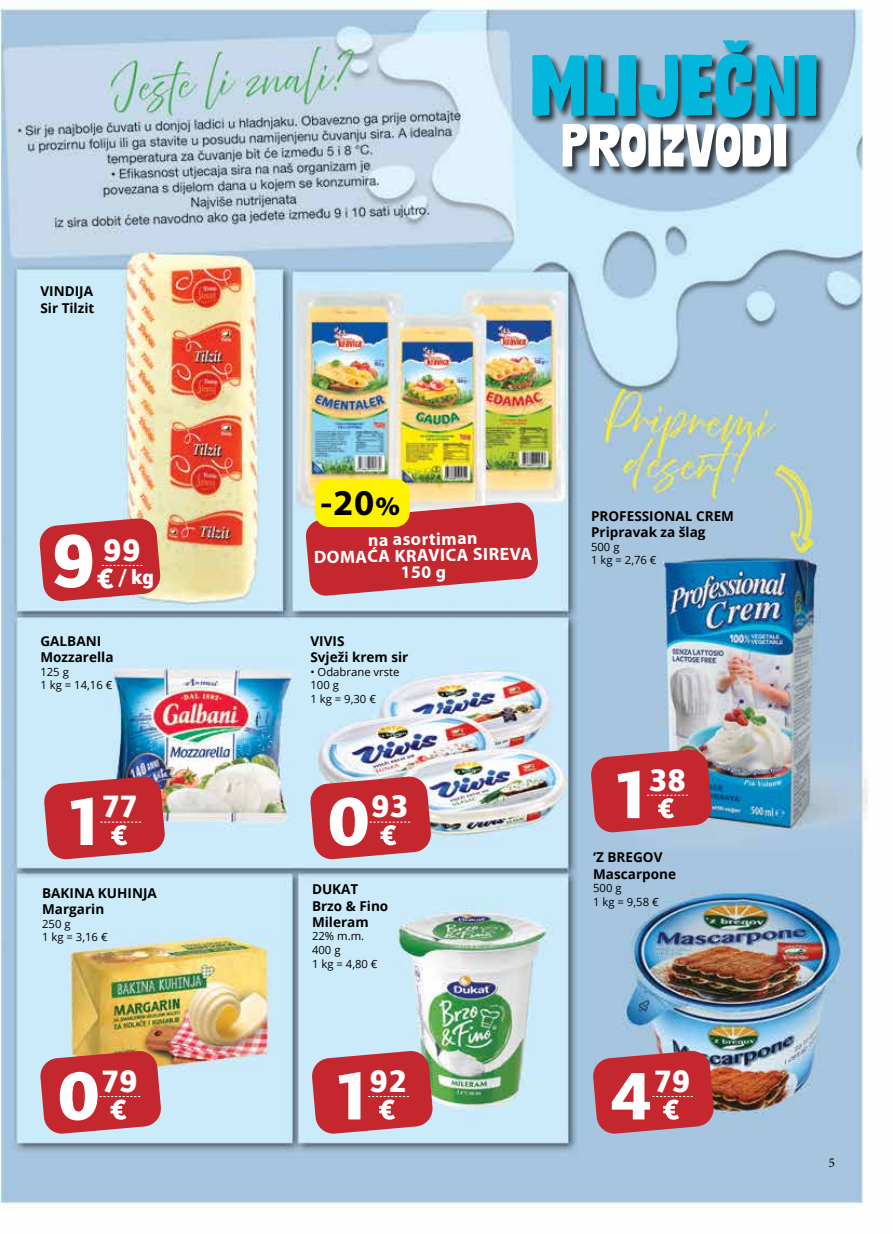
<style>
.page{position:relative;width:893px;height:1234px;background:#fff}
.page>*{position:absolute;margin:0;border:0;box-sizing:border-box;transform-origin:0 0}
.t1{font:900 82.65px "Mudstone Sans";color:#02b6dc}
.t2{font:700 76.5px "Foundry Journal";color:#fff}
.t3{font:900 57.6px "Mudstone Sans";color:#fff}
.t4{font:700 36.45px "Myriad Pro";color:#000}
.t5{font:700 31.95px "Foundry Journal";color:#fff}
.t6{font:700 21px "Foundry Journal";color:#fff}
.t7{font:700 17.85px/16.4px "Myriad Pro";color:#fff;text-align:center}
.t8{font:13.65px "Minion Pro";color:#000}
.t9{font:700 13.5px/16.2px "Open Sans";color:#000}
.t10{font:11.25px/13.5px "Open Sans";color:#000}
.s1{font-size:69.45px}
.s2{font-weight:900;font-size:26.7px}
</style>
<div class="page">
<img style="left:0;top:0;width:868px;height:1210px">
<div style="left:531px;top:39px;width:295px;height:138px;background:#000;opacity:.75"></div>
<svg style="left:310px;top:775px;width:122px;height:84px;background:#c64950"></svg>
<svg style="left:592px;top:1049px;width:122px;height:85px;background:#bf444d"></svg>
<svg style="left:43px;top:775px;width:123px;height:84px;background:#c3484f"></svg>
<svg style="left:311px;top:1049px;width:122px;height:85px;background:#c44b51"></svg>
<svg style="left:39px;top:517px;width:122px;height:84px;background:#c74a4f"></svg>
<svg style="left:305px;top:502px;width:234px;height:94px;background:#c64950"></svg>
<div style="left:315px;top:478px;width:95px;height:49px;background:#fff200;border-radius:15px"></div>
<svg style="left:40px;top:1049px;width:122px;height:85px;background:#c6494b"></svg>
<svg style="left:590px;top:748px;width:122px;height:85px;background:#bf444d"></svg>
<p class="t9" style="left:40px;top:283px;width:56px">VINDIJA<br>Sir Tilzit</p>
<h2 class="t2" style="left:51px;top:515px;width:46px">9</h2>
<h3 class="t5" style="left:103px;top:531px;width:39px">99</h3>
<h3 class="t6" style="left:118px;top:564px;width:37px">/kg</h3>
<p class="t9" style="left:40px;top:632px;width:75px">GALBANI<br>Mozzarella</p>
<p class="t10" style="left:40px;top:664px;width:74px">125 g<br>1 kg = 14,16 €</p>
<h3 class="t5" style="left:65px;top:787px;width:74px"><span class="s1">1</span>77</h3>
<p class="t9" style="left:42px;top:884px;width:116px">BAKINA KUHINJA<br>Margarin</p>
<p class="t10" style="left:42px;top:916px;width:67px">250 g<br>1 kg = 3,16 €</p>
<h3 class="t5" style="left:58px;top:1061px;width:81px"><span class="s1">0</span>79</h3>
<h1 class="t1" style="left:530px;top:33px;width:289px">MLIJEČNI</h1>
<h3 class="t3" style="left:561px;top:108px;width:228px">PROIZVODI</h3>
<h3 class="t4" style="left:320px;top:478px;width:81px">-20<span class="s2">%</span></h3>
<h3 class="t7" style="left:314px;top:532px;width:220px;rotate:-1deg">na asortiman<br>DOMAĆA KRAVICA SIREVA<br>150 g</h3>
<p class="t9" style="left:310px;top:632px;width:99px">VIVIS<br>Svježi krem sir</p>
<p class="t10" style="left:310px;top:664px;width:91px">• Odabrane vrste<br>100 g<br>1 kg = 9,30 €</p>
<h3 class="t5" style="left:328px;top:787px;width:82px"><span class="s1">0</span>93</h3>
<p class="t9" style="left:312px;top:880px;width:78px">DUKAT<br>Brzo &amp; Fino<br>Mileram</p>
<p class="t10" style="left:312px;top:929px;width:67px">22% m.m.<br>400 g<br>1 kg = 4,80 €</p>
<h3 class="t5" style="left:333px;top:1061px;width:76px"><span class="s1">1</span>92</h3>
<p class="t9" style="left:591px;top:507px;width:144px">PROFESSIONAL CREM<br>Pripravak za šlag</p>
<p class="t10" style="left:591px;top:539px;width:67px">500 g<br>1 kg = 2,76 €</p>
<h3 class="t5" style="left:612px;top:760px;width:76px"><span class="s1">1</span>38</h3>
<p class="t9" style="left:593px;top:848px;width:84px">‘Z BREGOV<br>Mascarpone</p>
<p class="t10" style="left:593px;top:881px;width:67px">500 g<br>1 kg = 9,58 €</p>
<h3 class="t5" style="left:611px;top:1061px;width:81px"><span class="s1">4</span>79</h3>
<p class="t8" style="left:828px;top:1153px;width:8px">5</p>
</div>
